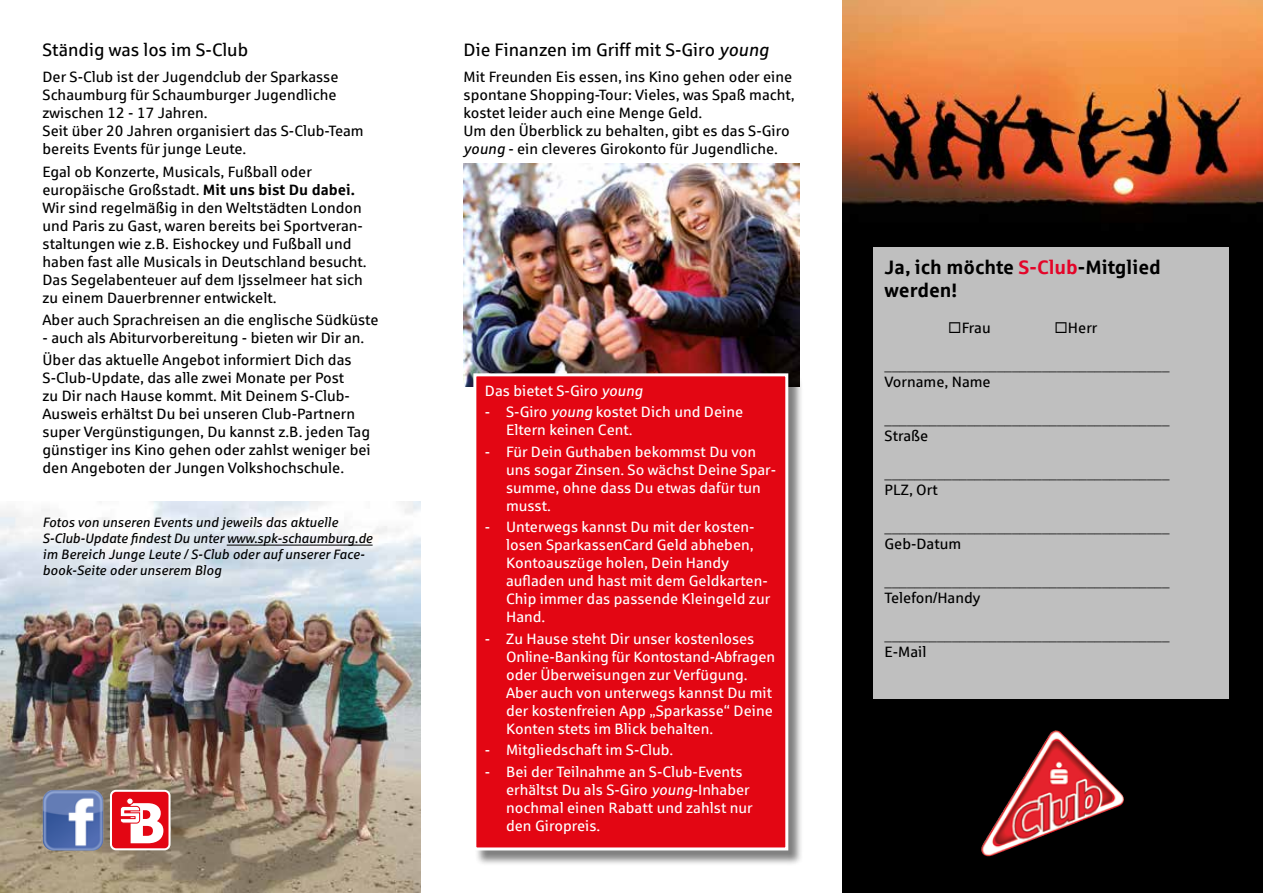
<style>
.page{position:relative;width:1263px;height:893px;background:#fff}
.page>*{position:absolute;margin:0;border:0;box-sizing:border-box;transform-origin:0 0}
.t1{font:700 19.5px/23.4px "Sparkasse Rg";color:#000}
.t2{font:18px "Sparkasse Rg";color:#000}
.t3{font:15px/18px "Sparkasse Rg";color:#000}
.t4{font:15px/18px "Sparkasse Rg";color:#fff}
.t5{font:italic 13.5px/16.2px "Sparkasse Rg";color:#000}
.s1{font-weight:700}
.s2{font-style:italic}
.s3{color:#e40428}
</style>
<div class="page">
<img style="left:0;top:502px;width:421px;height:391px">
<img style="left:842px;top:0;width:421px;height:893px">
<img style="left:463px;top:164px;width:336px;height:223px">
<hr style="left:227px;top:545px;width:146px;height:1px;background:#000">
<div style="left:873px;top:247px;width:356px;height:452px;background:#bfbfbf"></div>
<img style="left:1021px;top:730px;width:34px;height:50px">
<div style="left:475px;top:375px;width:329px;height:491px;background:#000;opacity:.5"></div>
<div style="left:475px;top:375px;width:312px;height:474px;background:#e30613"></div>
<div style="left:473px;top:373px;width:315px;height:477px;border:3px solid #fff"></div>
<img style="left:42px;top:790px;width:51px;height:57px">
<div style="left:111px;top:791px;width:59px;height:58px;background:#e30613;border-radius:5px"></div>
<div style="left:110px;top:790px;width:61px;height:60px;border:2px solid #fff;border-radius:5px"></div>
<svg style="left:120px;top:798px;width:43px;height:45px"></svg>
<p class="t2" style="left:43px;top:39px;width:207px">Ständig was los im S-Club</p>
<p class="t3" style="left:43px;top:68px;width:323px">Der S-Club ist der Jugendclub der Sparkasse Schaumburg für Schaumburger Jugendliche zwischen 12 - 17 Jahren.<br>Seit über 20 Jahren organisiert das S-Club-Team bereits Events für junge Leute.</p>
<p class="t3" style="left:43px;top:162px;width:326px">Egal ob Konzerte, Musicals, Fußball oder europäische Großstadt. <span class="s1">Mit uns bist Du dabei.<br></span>Wir sind regelmäßig in den Weltstädten London und Paris zu Gast, waren bereits bei Sportveran&shy;staltungen wie z.B. Eishockey und Fußball und haben fast alle Musicals in Deutschland besucht.<br>Das Segelabenteuer auf dem Ijsselmeer hat sich zu einem Dauerbrenner entwickelt.</p>
<p class="t3" style="left:43px;top:310px;width:337px">Aber auch Sprachreisen an die englische Südküste</p>
<p class="t3" style="left:43px;top:326px;width:323px;line-height:22.2px">- auch als Abiturvorbereitung - bieten wir Dir an.<br>Über das aktuelle Angebot informiert Dich das</p>
<p class="t3" style="left:43px;top:369px;width:330px">S-Club-Update, das alle zwei Monate per Post<br>zu Dir nach Hause kommt. Mit Deinem S-Club-Ausweis erhältst Du bei unseren Club-Partnern super Vergünstigungen, Du kannst z.B. jeden Tag günstiger ins Kino gehen oder zahlst weniger bei den Angeboten der Jungen Volkshochschule.</p>
<p class="t5" style="left:43px;top:514px;width:332px">Fotos von unseren Events und jeweils das aktuelle S-Club-Update findest Du unter www.spk-schaumburg.de im Bereich Junge Leute / S-Club oder auf unserer Face&shy;book-Seite oder unserem Blog</p>
<p class="t2" style="left:463px;top:39px;width:307px">Die Finanzen im Griff mit S-Giro <span class="s2">young</span></p>
<p class="t3" style="left:463px;top:68px;width:333px">Mit Freunden Eis essen, ins Kino gehen oder eine spontane Shopping-Tour: Vieles, was Spaß macht, kostet leider auch eine Menge Geld.<br>Um den Überblick zu behalten, gibt es das S-Giro <span class="s2">young</span> - ein cleveres Girokonto für Jugendliche.</p>
<p class="t4" style="left:485px;top:381px;width:159px">Das bietet S-Giro <span class="s2">young</span></p>
<p class="t4" style="left:506px;top:403px;width:239px;text-indent:-21px">- S-Giro <span class="s2">young</span> kostet Dich und Deine<br>Eltern keinen Cent.</p>
<p class="t4" style="left:506px;top:442px;width:272px;text-indent:-21px">- Für Dein Guthaben bekommst Du von uns sogar Zinsen. So wächst Deine Spar&shy;summe, ohne dass Du etwas dafür tun musst.</p>
<p class="t4" style="left:506px;top:518px;width:266px;text-indent:-21px">- Unterwegs kannst Du mit der kosten&shy;losen SparkassenCard Geld abheben,<br>Kontoauszüge holen, Dein Handy aufladen und hast mit dem Geldkarten-<br>Chip immer das passende Kleingeld zur<br>Hand.</p>
<p class="t4" style="left:506px;top:629px;width:270px;text-indent:-21px">- Zu Hause steht Dir unser kostenloses Online-Banking für Kontostand-Abfragen oder Überweisungen zur Verfügung.<br>Aber auch von unterwegs kannst Du mit der kostenfreien App „Sparkasse“ Deine Konten stets im Blick behalten.</p>
<p class="t4" style="left:485px;top:740px;width:190px">- Mitgliedschaft im S-Club.</p>
<p class="t4" style="left:506px;top:762px;width:248px;text-indent:-21px">- Bei der Teilnahme an S-Club-Events erhältst Du als S-Giro <span class="s2">young</span>-Inhaber nochmal einen Rabatt und zahlst nur den Giropreis.</p>
<h1 class="t1" style="left:884px;top:255px;width:278px">Ja, ich möchte <span class="s3">S-Club</span>-Mitglied werden!</h1>
<p class="t3" style="left:948px;top:319px;width:44px">◻Frau</p>
<p class="t3" style="left:1054px;top:319px;width:44px">◻Herr</p>
<p class="t3" style="left:884px;top:355px;width:286px">______________________________________<br>Vorname, Name</p>
<p class="t3" style="left:884px;top:409px;width:286px">______________________________________<br>Straße</p>
<p class="t3" style="left:884px;top:463px;width:286px">______________________________________<br>PLZ, Ort</p>
<p class="t3" style="left:884px;top:517px;width:286px">______________________________________<br>Geb-Datum</p>
<p class="t3" style="left:884px;top:571px;width:286px">______________________________________<br>Telefon/Handy</p>
<p class="t3" style="left:884px;top:625px;width:286px">______________________________________<br>E-Mail</p>
</div>
